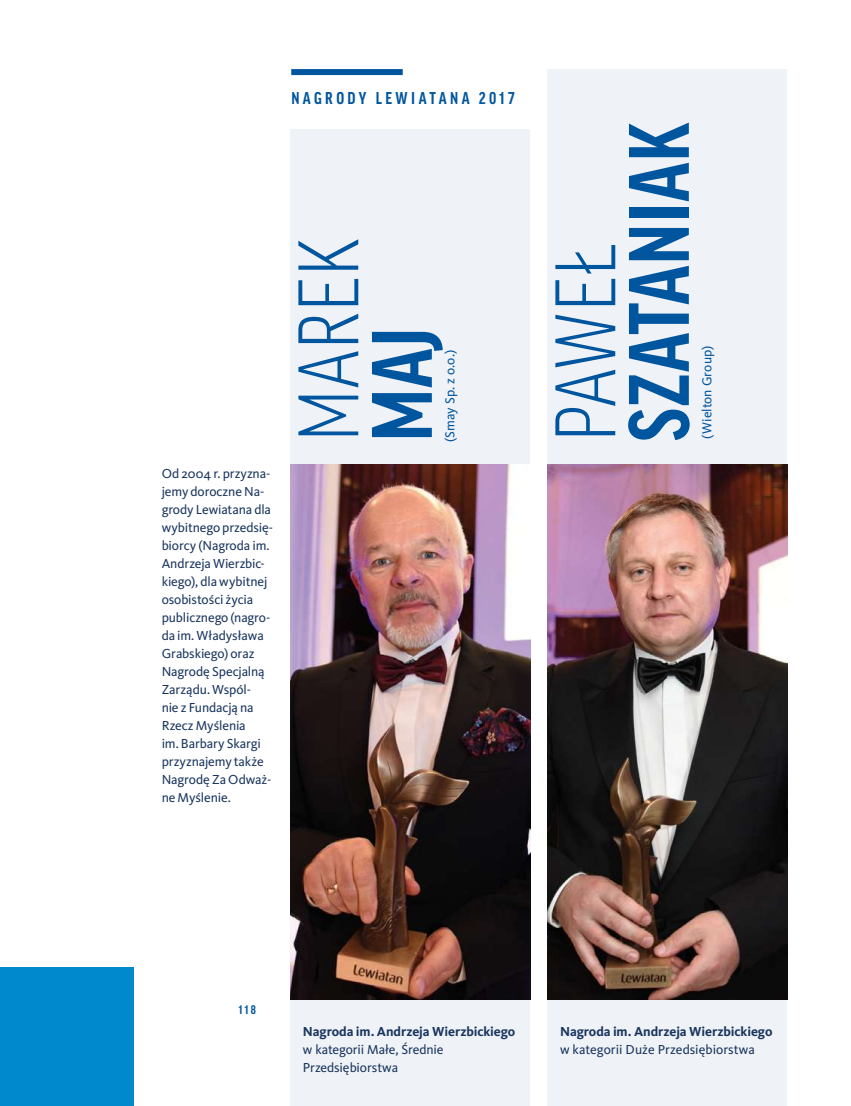
<style>
.page{position:relative;width:851px;height:1106px;background:#fff}
.page>*{position:absolute;margin:0;border:0;box-sizing:border-box;transform-origin:0 0}
.t1{font:700 condensed 82.5px "Good Pro";letter-spacing:.01em;color:#00559f}
.t2{font:300 condensed 82.5px "Good Pro";letter-spacing:.01em;color:#00559f}
.t3{font:700 condensed 16.5px "Good Pro";letter-spacing:.21em;color:#00559f}
.t4{font:13.5px/18px "Kievit Pro";letter-spacing:-.01em;color:#1a355f}
.t5{font:700 13.5px "Kievit Pro";letter-spacing:-.01em;color:#1a355f}
.t6{font:13.5px "Kievit Pro";color:#00559f}
.t7{font:700 condensed 12px "Good OT";color:#00559f}
</style>
<div class="page">
<div style="left:0;top:967px;width:133px;height:139px;background:#0089cd"></div>
<div style="left:547px;top:69px;width:240px;height:1037px;background:#eff2f6"></div>
<div style="left:290px;top:129px;width:240px;height:977px;background:#eff2f6"></div>
<img style="left:547px;top:465px;width:240px;height:534px">
<img style="left:290px;top:465px;width:240px;height:534px">
<div style="left:291px;top:69px;width:111px;height:6px;background:#00559f"></div>
<p class="t3" style="left:291px;top:88px;width:225px">NAGRODY LEWIATANA 2017</p>
<p class="t4" style="left:162px;top:464px;width:113px">Od 2004 r. przyzna&shy;jemy doroczne Na&shy;grody Lewiatana dla wybitnego przedsię&shy;biorcy (Nagroda im.<br>Andrzeja Wierzbic&shy;kiego), dla wybitnej osobistości życia publicznego (nagro&shy;da im. Władysława<br>Grabskiego) oraz<br>Nagrodę Specjalną<br>Zarządu. Wspól-<br>nie z Fundacją na<br>Rzecz Myślenia<br>im. Barbary Skargi przyznajemy także<br>Nagrodę Za Odważ&shy;ne Myślenie.</p>
<h1 class="t2" style="left:282px;top:441px;width:205px;rotate:-90deg">MAREK</h1>
<h1 class="t1" style="left:356px;top:441px;width:118px;rotate:-90deg">MAJ</h1>
<p class="t6" style="left:441px;top:442px;width:93px;rotate:-90deg">(Smay Sp. z o.o.)</p>
<h1 class="t2" style="left:539px;top:441px;width:200px;rotate:-90deg">PAWEŁ</h1>
<h1 class="t1" style="left:613px;top:441px;width:320px;rotate:-90deg">SZATANIAK</h1>
<p class="t6" style="left:698px;top:438px;width:94px;rotate:-90deg">(Wielton Group)</p>
<p class="t7" style="left:239px;top:1003px;width:19px">118</p>
<p class="t5" style="left:303px;top:1023px;width:214px">Nagroda im. Andrzeja Wierzbickiego</p>
<p class="t4" style="left:303px;top:1040px;width:142px">w kategorii Małe, Średnie<br>Przedsiębiorstwa</p>
<p class="t5" style="left:560px;top:1023px;width:214px">Nagroda im. Andrzeja Wierzbickiego</p>
<p class="t4" style="left:560px;top:1040px;width:196px">w kategorii Duże Przedsiębiorstwa</p>
</div>
